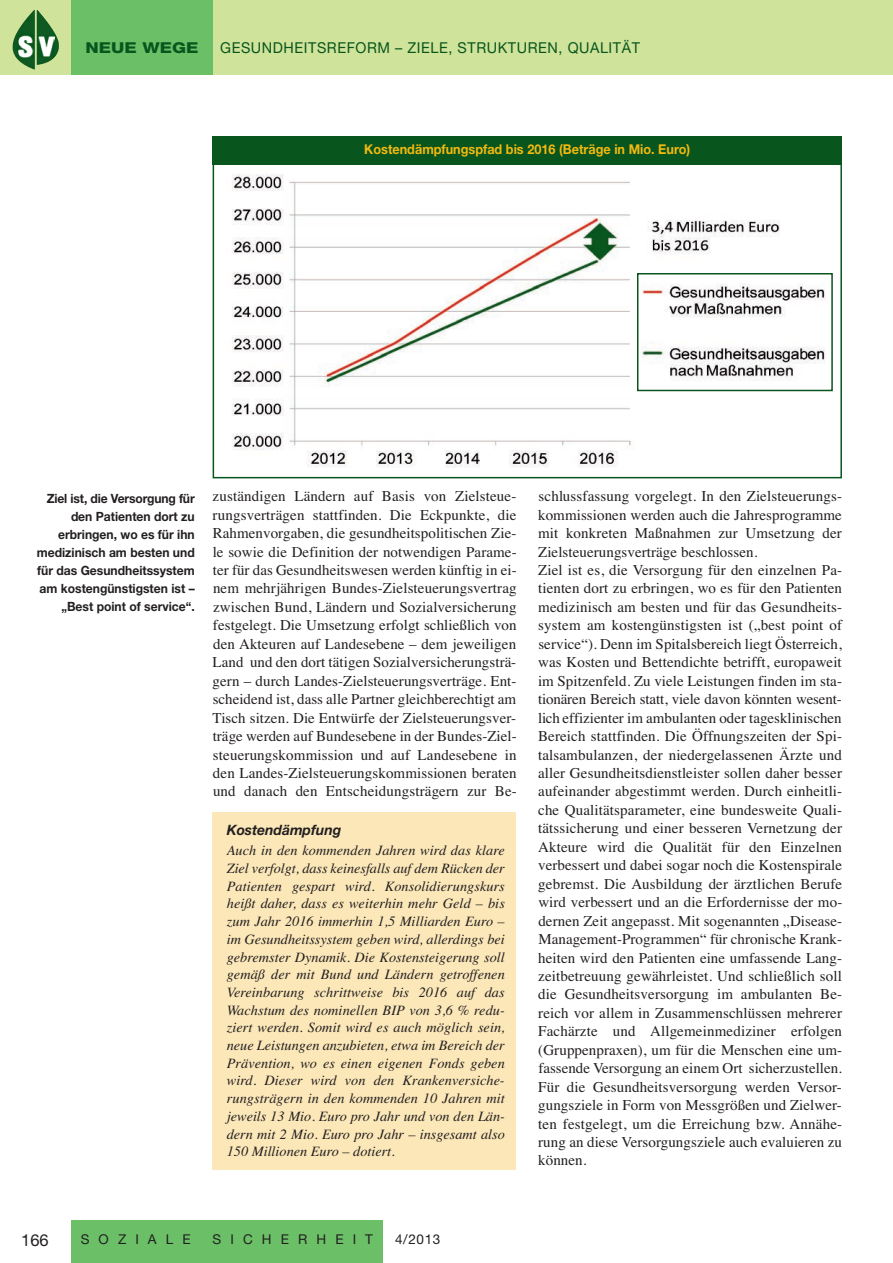
<style>
.page{position:relative;width:893px;height:1263px;background:#fff}
.page>*{position:absolute;margin:0;border:0;box-sizing:border-box;transform-origin:0 0}
.t1{font:16.5px "Helvetica Neue";color:#231f20}
.t2{font:15px/18.5px "Times";letter-spacing:.01em;color:#231f20;text-align:justify}
.t3{font:15px "Helvetica Neue";letter-spacing:.04em;color:#08551e;scale:.96 1}
.t4{font:800 15px "Helvetica Neue";color:#08551e;scale:1.2 1}
.t5{font:italic 14.25px/17.7px "Times";color:#231f20;text-align:justify}
.t6{font:italic 700 14.25px "Helvetica Neue";letter-spacing:-.005em;color:#231f20}
.t7{font:700 13.5px "Helvetica Neue";color:#f2b90f;scale:.94 1}
.t8{font:13.5px "Helvetica Neue";letter-spacing:.675em;color:#231f20}
.t9{font:700 12.75px/18px "Helvetica Neue";color:#231f20;text-align:right;scale:.95 1}
</style>
<div class="page">
<div style="left:0;top:0;width:893px;height:74px;background:#d0e39a"></div>
<div style="left:71px;top:0;width:142px;height:74px;background:#6bc067"></div>
<div style="left:71px;top:1220px;width:312px;height:43px;background:#6bc067"></div>
<img style="left:37px;top:10px;width:22px;height:55px">
<img style="left:13px;top:10px;width:22px;height:60px">
<img style="left:17px;top:35px;width:17px;height:22px">
<img style="left:39px;top:36px;width:15px;height:20px">
<div style="left:213px;top:812px;width:303px;height:357px;background:#fbe7b8"></div>
<img style="left:232px;top:174px;width:593px;height:294px">
<div style="left:637px;top:273px;width:196px;height:118px;border:2px solid #08551e"></div>
<div style="left:213px;top:136px;width:629px;height:29px;background:#08551e"></div>
<p class="t4" style="left:86px;top:43px;width:96px">NEUE WEGE</p>
<p class="t3" style="left:220px;top:43px;width:439px">GESUNDHEITSREFORM – ZIELE, STRUKTUREN, QUALITÄT</p>
<p class="t7" style="left:364px;top:144px;width:348px">Kostendämpfungspfad bis 2016 (Beträge in Mio. Euro)</p>
<p class="t9" style="left:37px;top:490px;width:168px">Ziel ist, die Versorgung für den Patienten dort zu erbringen, wo es für ihn medizinisch am besten und für das Gesundheitssystem am kostengünstigsten ist – „Best point of service“.</p>
<p class="t2" style="left:213px;top:487px;width:306px">zuständigen Ländern auf Basis von Zielsteue&shy;rungsverträgen stattfinden. Die Eckpunkte, die Rahmenvorgaben, die gesundheitspolitischen Zie&shy;le sowie die Definition der notwendigen Parame&shy;ter für das Gesundheitswesen werden künftig in ei&shy;nem mehrjährigen Bundes-Zielsteuerungsvertrag zwischen Bund, Ländern und Sozialversicherung festgelegt. Die Umsetzung erfolgt schließlich von den Akteuren auf Landesebene – dem jeweiligen Land und den dort tätigen Sozialversicherungsträ&shy;gern – durch Landes-Zielsteuerungsverträge. Ent&shy;scheidend ist, dass alle Partner gleichberechtigt am Tisch sitzen. Die Entwürfe der Zielsteuerungsver&shy;träge werden auf Bundesebene in der Bundes-Ziel&shy;steuerungskommission und auf Landesebene in den Landes-Zielsteuerungskommissionen beraten und danach den Entscheidungsträgern zur Be-</p>
<p class="t2" style="left:538px;top:487px;width:306px;text-align:left">schlussfassung vorgelegt. In den Zielsteuerungs&shy;kommissionen werden auch die Jahresprogramme mit konkreten Maßnahmen zur Umsetzung der Zielsteuerungsverträge beschlossen.<br>Ziel ist es, die Versorgung für den einzelnen Pa&shy;tienten dort zu erbringen, wo es für den Patienten medizinisch am besten und für das Gesundheits&shy;system am kostengünstigsten ist („best point of service“). Denn im Spitalsbereich liegt Österreich, was Kosten und Bettendichte betrifft, europaweit im Spitzenfeld. Zu viele Leistungen finden im sta&shy;tionären Bereich statt, viele davon könnten wesent&shy;lich effizienter im ambulanten oder tagesklinischen Bereich stattfinden. Die Öffnungszeiten der Spi&shy;talsambulanzen, der niedergelassenen Ärzte und aller Gesundheitsdienstleister sollen daher besser aufeinander abgestimmt werden. Durch einheitli&shy;che Qualitätsparameter, eine bundesweite Quali&shy;tätssicherung und einer besseren Vernetzung der Akteure wird die Qualität für den Einzelnen verbessert und dabei sogar noch die Kostenspirale gebremst. Die Ausbildung der ärztlichen Berufe wird verbessert und an die Erfordernisse der mo&shy;dernen Zeit angepasst. Mit sogenannten „Disease-Management-Programmen“ für chronische Krank&shy;heiten wird den Patienten eine umfassende Lang&shy;zeitbetreuung gewährleistet. Und schließlich soll die Gesundheitsversorgung im ambulanten Be&shy;reich vor allem in Zusammenschlüssen mehrerer Fachärzte und Allgemeinmediziner erfolgen (Gruppenpraxen), um für die Menschen eine um&shy;fassende Versorgung an einem Ort sicherzustellen.<br>Für die Gesundheitsversorgung werden Versor&shy;gungsziele in Form von Messgrößen und Zielwer&shy;ten festgelegt, um die Erreichung bzw. Annähe&shy;rung an diese Versorgungsziele auch evaluieren zu können.</p>
<p class="t6" style="left:227px;top:819px;width:116px">Kostendämpfung</p>
<p class="t5" style="left:227px;top:841px;width:280px">Auch in den kommenden Jahren wird das klare Ziel verfolgt, dass keinesfalls auf dem Rücken der Patienten gespart wird. Konsolidierungskurs heißt daher, dass es weiterhin mehr Geld – bis zum Jahr 2016 immerhin 1,5 Milliarden Euro – im Gesundheitssystem geben wird, allerdings bei gebremster Dynamik. Die Kostensteigerung soll gemäß der mit Bund und Ländern getroffenen Vereinbarung schrittweise bis 2016 auf das Wachstum des nominellen BIP von 3,6 % redu&shy;ziert werden. Somit wird es auch möglich sein, neue Leistungen anzubieten, etwa im Bereich der Prävention, wo es einen eigenen Fonds geben wird. Dieser wird von den Krankenversiche&shy;rungsträgern in den kommenden 10 Jahren mit jeweils 13 Mio. Euro pro Jahr und von den Län&shy;dern mit 2 Mio. Euro pro Jahr – insgesamt also 150 Millionen Euro – dotiert.</p>
<p class="t1" style="left:21px;top:1234px;width:29px">166</p>
<p class="t8" style="left:81px;top:1234px;width:111px">SOZIALE</p>
<p class="t8" style="left:213px;top:1234px;width:162px">SICHERHEIT</p>
<p class="t8" style="left:395px;top:1234px;width:47px">4/2013</p>
</div>
